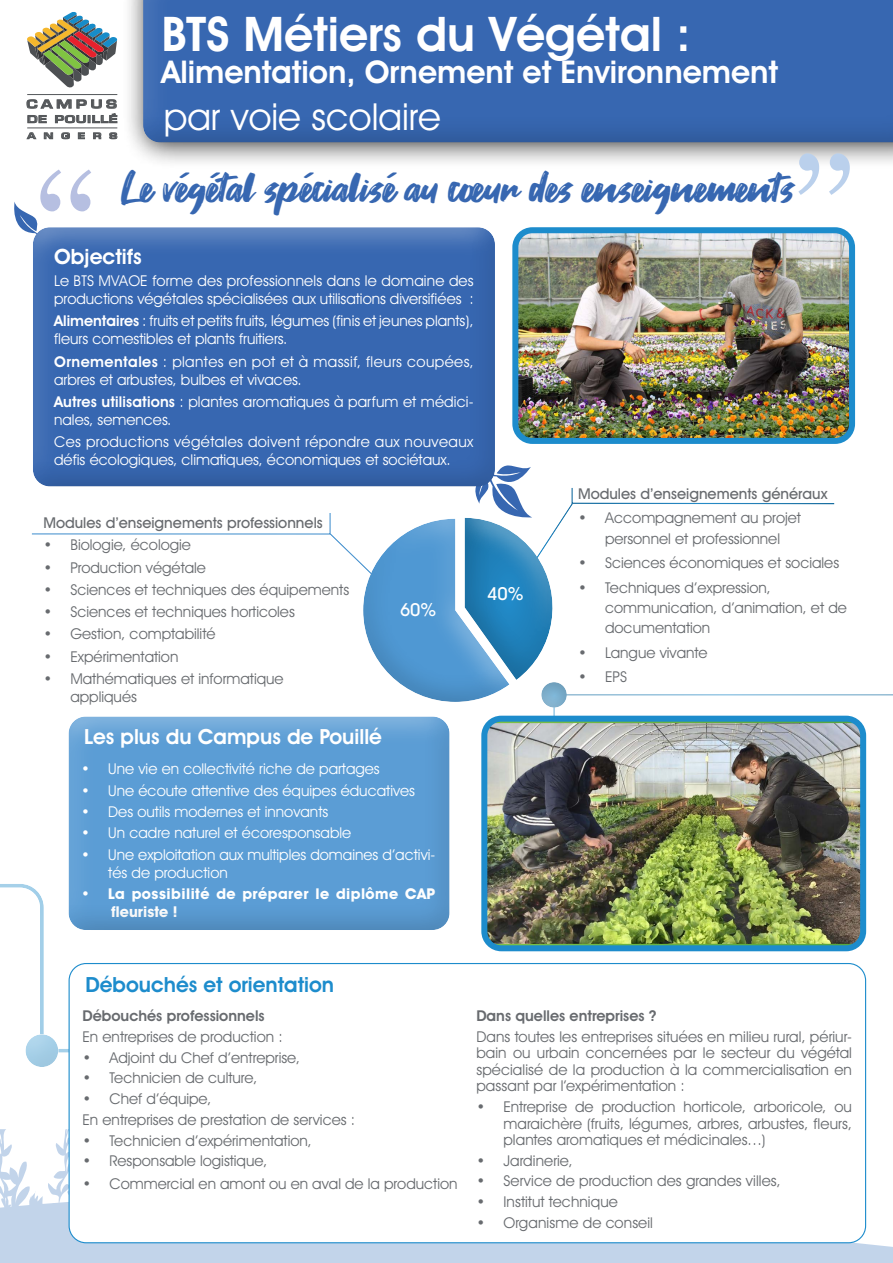
<style>
.page{position:relative;width:893px;height:1263px;background:#fff}
.page>*{position:absolute;margin:0;border:0;box-sizing:border-box;transform-origin:0 0}
.t1{font:150px "Century Schoolbook";color:#bad0ec}
.t2{font:150px "Century Schoolbook";color:#b6bfe1}
.t3{font:600 48px "Avant Garde IT Cby BT";color:#fff}
.t4{font:42px "Fontjek";color:#3767b1}
.t5{font:37.5px "Avant Garde IT Cby BT";color:#fff}
.t6{font:600 31.5px "Avant Garde IT Cby BT";color:#fff}
.t7{font:600 21.15px "Avant Garde IT Cby BT";color:#fff}
.t8{font:600 21px "Avant Garde IT Cby BT";color:#fff}
.t9{font:600 21px "Avant Garde IT Cby BT";color:#1d8ccc}
.t10{font:500 18px "Avant Garde IT Cby BT";color:#fff}
.t11{font:15px/16.5px "Avant Garde IT Cby BT";color:#686b6f}
.t12{font:15px/18px "Avant Garde IT Cby BT";color:#fff}
.t13{font:15px/18px "Avant Garde IT Cby BT";letter-spacing:.025em;color:#fff}
.t14{font:500 15px "Avant Garde IT Cby BT";color:#686b6f}
.t15{font:700 15px/18px "Avant Garde IT Cby BT";letter-spacing:.03em;color:#fff}
.t16{font:600 15px "Avant Garde IT Cby BT";color:#686b6f}
.t17{font:700 12.6px "Eurostile";letter-spacing:.2em;color:#54575a;scale:1.43 1}
.t18{font:700 10.95px "Eurostile";letter-spacing:.04em;color:#54575a;scale:1.46 1}
.t19{font:700 9px "Eurostile";letter-spacing:.58em;color:#54575a;scale:1.5 1}
.s1{font-weight:600}
</style>
<div class="page">
<svg style="left:0;top:1190px;width:893px;height:73px;background:#c4d6eb"></svg>
<svg style="left:0;top:1129px;width:69px;height:86px"></svg>
<svg style="left:27px;top:12px;width:90px;height:76px"></svg>
<svg style="left:27px;top:99px;width:90px;height:24px"></svg>
<svg style="left:27px;top:132px;width:10px;height:7px"></svg>
<svg style="left:44px;top:132px;width:9px;height:7px"></svg>
<svg style="left:61px;top:132px;width:9px;height:7px"></svg>
<svg style="left:78px;top:132px;width:7px;height:7px"></svg>
<svg style="left:93px;top:132px;width:9px;height:7px"></svg>
<svg style="left:109px;top:132px;width:8px;height:7px"></svg>
<hr style="left:27px;top:94px;width:90px;height:1px;background:#54575a">
<hr style="left:27px;top:128px;width:90px;height:1px;background:#54575a">
<div style="left:122px;top:0;width:771px;height:169px;background:#000;opacity:.75"></div>
<div style="left:130px;top:0;width:763px;height:145px;background:#000;opacity:.29"></div>
<div style="left:527px;top:681px;width:52px;height:39px;background:#000;opacity:.29"></div>
<div style="left:0;top:872px;width:57px;height:163px;background:#000;opacity:.29"></div>
<div style="left:12px;top:1022px;width:59px;height:46px;background:#000;opacity:.29"></div>
<img style="left:519px;top:234px;width:329px;height:203px">
<div style="left:512px;top:227px;width:343px;height:217px;border:6px solid #1d8ccc;border-radius:17px"></div>
<img style="left:488px;top:723px;width:371px;height:221px">
<div style="left:481px;top:716px;width:385px;height:235px;border:6px solid #1d8ccc;border-radius:17px"></div>
<svg style="left:14px;top:202px;width:18px;height:25px"></svg>
<div style="left:20px;top:216px;width:487px;height:272px;background:#000;opacity:.29"></div>
<div style="left:57px;top:706px;width:405px;height:225px;background:#000;opacity:.29"></div>
<div style="left:69px;top:963px;width:797px;height:280px;background:#fff;border-radius:17px"></div>
<svg style="left:30px;top:465px;width:806px;height:237px"></svg>
<div style="left:452px;top:507px;width:115px;height:176px;background:#000;opacity:.29"></div>
<p class="t17" style="left:26px;top:97px;width:65px">CAMPUS</p>
<p class="t18" style="left:27px;top:113px;width:64px">DE POUILLÉ</p>
<p class="t19" style="left:27px;top:130px;width:62px">ANGERS</p>
<h2 class="t3" style="left:162px;top:5px;width:531px">BTS Métiers du Végétal :</h2>
<h3 class="t6" style="left:162px;top:53px;width:618px">Alimentation, Ornement et Environnement</h3>
<h3 class="t5" style="left:164px;top:94px;width:279px">par voie scolaire</h3>
<h1 class="t2" style="left:35px;top:101px;width:60px">“</h1>
<h1 class="t1" style="left:794px;top:84px;width:63px">’’</h1>
<h3 class="t4" style="left:121px;top:161px;width:675px">Le végétal spécialisé au cœur des enseignements</h3>
<h3 class="t7" style="left:54px;top:244px;width:89px">Objectifs</h3>
<p class="t12" style="left:54px;top:272px;width:421px">Le BTS MVAOE forme des professionnels dans le domaine des productions végétales spécialisées aux utilisations diversifiées :</p>
<p class="t12" style="left:54px;top:312px;width:421px"><span class="s1">Alimentaires</span> : fruits et petits fruits, légumes (finis et jeunes plants), fleurs comestibles et plants fruitiers.</p>
<p class="t13" style="left:54px;top:352px;width:421px"><span class="s1">Ornementales</span> : plantes en pot et à massif, fleurs coupées, arbres et arbustes, bulbes et vivaces.</p>
<p class="t12" style="left:54px;top:392px;width:421px"><span class="s1">Autres utilisations</span> : plantes aromatiques à parfum et médici&shy;nales, semences.</p>
<p class="t13" style="left:54px;top:433px;width:421px">Ces productions végétales doivent répondre aux nouveaux défis écologiques, climatiques, économiques et sociétaux.</p>
<p class="t14" style="left:43px;top:514px;width:281px">Modules d’enseignements professionnels</p>
<p class="t11" style="left:43px;top:537px;width:149px">• Biologie, écologie</p>
<p class="t11" style="left:43px;top:559px;width:164px">• Production végétale</p>
<p class="t11" style="left:43px;top:581px;width:307px">• Sciences et techniques des équipements</p>
<p class="t11" style="left:43px;top:603px;width:253px">• Sciences et techniques horticoles</p>
<p class="t11" style="left:43px;top:626px;width:174px">• Gestion, comptabilité</p>
<p class="t11" style="left:43px;top:648px;width:136px">• Expérimentation</p>
<p class="t11" style="left:70px;top:669px;width:215px;line-height:18px;text-indent:-27px">• Mathématiques et informatique appliqués</p>
<p class="t10" style="left:400px;top:599px;width:38px">60%</p>
<h3 class="t8" style="left:84px;top:724px;width:299px">Les plus du Campus de Pouillé</h3>
<p class="t12" style="left:81px;top:760px;width:300px">• Une vie en collectivité riche de partages</p>
<p class="t12" style="left:81px;top:781px;width:335px">• Une écoute attentive des équipes éducatives</p>
<p class="t12" style="left:81px;top:802px;width:248px">• Des outils modernes et innovants</p>
<p class="t12" style="left:81px;top:824px;width:272px">• Un cadre naturel et écoresponsable</p>
<p class="t12" style="left:108px;top:845px;width:329px;text-indent:-27px">• Une exploitation aux multiples domaines d’activi&shy;tés de production</p>
<p class="t15" style="left:111px;top:885px;width:326px;text-indent:-30px">• La possibilité de préparer le diplôme CAP fleuriste !</p>
<p class="t10" style="left:487px;top:583px;width:38px">40%</p>
<p class="t14" style="left:578px;top:484px;width:251px">Modules d’enseignements généraux</p>
<p class="t11" style="left:578px;top:508px;width:224px;line-height:20.2px;text-align:center">• Accompagnement au projet personnel et professionnel</p>
<p class="t11" style="left:578px;top:554px;width:263px">• Sciences économiques et sociales</p>
<p class="t11" style="left:605px;top:577px;width:243px;line-height:20.2px;text-indent:-27px">• Techniques d’expression, communication, d’animation, et de documentation</p>
<p class="t11" style="left:578px;top:644px;width:131px">• Langue vivante</p>
<p class="t11" style="left:578px;top:668px;width:51px">• EPS</p>
<h3 class="t9" style="left:85px;top:972px;width:250px">Débouchés et orientation</h3>
<p class="t16" style="left:82px;top:1007px;width:184px">Débouchés professionnels</p>
<p class="t11" style="left:82px;top:1028px;width:202px">En entreprises de production :</p>
<p class="t11" style="left:82px;top:1049px;width:219px">• Adjoint du Chef d’entreprise,</p>
<p class="t11" style="left:82px;top:1069px;width:176px">• Technicien de culture,</p>
<p class="t11" style="left:82px;top:1088px;width:274px;line-height:20.7px">• Chef d’équipe,<br>En entreprises de prestation de services :</p>
<p class="t11" style="left:82px;top:1132px;width:231px">• Technicien d’expérimentation,</p>
<p class="t11" style="left:82px;top:1152px;width:186px">• Responsable logistique,</p>
<p class="t11" style="left:82px;top:1175px;width:377px">• Commercial en amont ou en aval de la production</p>
<p class="t16" style="left:476px;top:1007px;width:182px">Dans quelles entreprises ?</p>
<p class="t11" style="left:476px;top:1028px;width:377px;text-align:justify">Dans toutes les entreprises situées en milieu rural, périur&shy;bain ou urbain concernées par le secteur du végétal spécialisé de la production à la commercialisation en passant par l’expérimentation :</p>
<p class="t11" style="left:503px;top:1098px;width:350px;text-align:justify;text-indent:-27px">• Entreprise de production horticole, arboricole, ou maraichère (fruits, légumes, arbres, arbustes, fleurs, plantes aromatiques et médicinales…)</p>
<p class="t11" style="left:476px;top:1152px;width:98px">• Jardinerie,</p>
<p class="t11" style="left:476px;top:1173px;width:306px">• Service de production des grandes villes,</p>
<p class="t11" style="left:476px;top:1193px;width:143px">• Institut technique</p>
<p class="t11" style="left:476px;top:1214px;width:178px">• Organisme de conseil</p>
</div>
